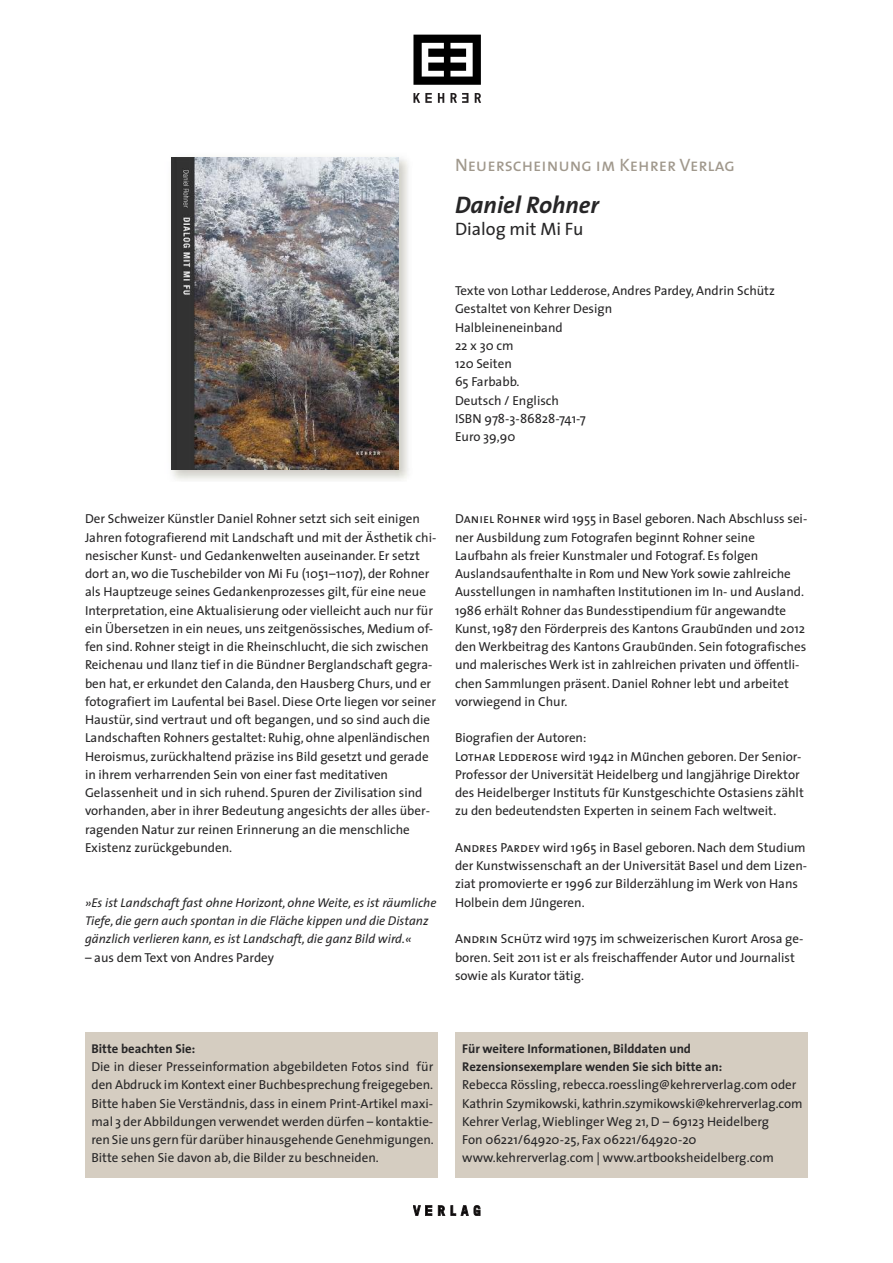
<style>
.page{position:relative;width:893px;height:1263px;background:#fff}
.page>*{position:absolute;margin:0;border:0;box-sizing:border-box;transform-origin:0 0}
.t1{font:italic 700 24px "The Sans";color:#272627}
.t2{font:18px "The Sans Caps";color:#a0988c}
.t3{font:18px "The Sans";color:#272627}
.t4{font:13.05px/18.3px "The Sans";color:#272627}
.t5{font:italic 12.75px/18.3px "The Sans";color:#272627}
.t6{font:700 12.75px/18.3px "The Sans";color:#272627}
.s1{font-size:13.05px}
.s2{font-family:"The Sans Caps"}
.s3{font-family:"Calibri";font-weight:700}
</style>
<div class="page">
<svg style="left:475px;top:93px;width:6px;height:10px"></svg>
<svg style="left:413px;top:93px;width:19px;height:10px"></svg>
<svg style="left:438px;top:93px;width:6px;height:10px"></svg>
<svg style="left:450px;top:93px;width:18px;height:10px"></svg>
<svg style="left:413px;top:35px;width:68px;height:50px"></svg>
<svg style="left:438px;top:1205px;width:7px;height:11px"></svg>
<svg style="left:451px;top:1205px;width:29px;height:11px"></svg>
<svg style="left:413px;top:1205px;width:19px;height:11px"></svg>
<div style="left:85px;top:1033px;width:353px;height:145px;background:#d5cdc1"></div>
<div style="left:455px;top:1032px;width:353px;height:146px;background:#d5cdc1"></div>
<img style="left:171px;top:157px;width:238px;height:324px">
<img style="left:171px;top:157px;width:227px;height:312px">
<h2 class="t2" style="left:455px;top:159px;width:281px">Neuerscheinung im Kehrer Verlag</h2>
<h1 class="t1" style="left:455px;top:195px;width:145px">Daniel Rohner</h1>
<h2 class="t3" style="left:455px;top:222px;width:130px">Dialog mit Mi Fu</h2>
<p class="t4" style="left:455px;top:283px;width:321px">Texte von Lothar Ledderose, Andres Pardey, Andrin Schütz<br>Gestaltet von Kehrer Design<br>Halbleineneinband<br>22x30cm<br>120 Seiten<br>65 Farbabb.<br>Deutsch / Englisch<br>ISBN 978-3-86828-741-7<br>Euro 39,90</p>
<p class="t4" style="left:85px;top:511px;width:353px">Der Schweizer Künstler Daniel Rohner setzt sich seit einigen Jahren fotografierend mit Landschaft und mit der Ästhetik chi&shy;nesischer Kunst- und Gedankenwelten auseinander. Er setzt dort an, wo die Tuschebilder von Mi Fu (1051–1107), der Rohner als Hauptzeuge seines Gedankenprozesses gilt, für eine neue Interpretation, eine Aktualisierung oder vielleicht auch nur für ein Übersetzen in ein neues, uns zeitgenössisches, Medium of&shy;fen sind. Rohner steigt in die Rheinschlucht, die sich zwischen Reichenau und Ilanz tief in die Bündner Berglandschaft gegra&shy;ben hat, er erkundet den Calanda, den Hausberg Churs, und er fotografiert im Laufental bei Basel. Diese Orte liegen vor seiner Haustür, sind vertraut und oft begangen, und so sind auch die Landschaften Rohners gestaltet: Ruhig, ohne alpenländischen Heroismus, zurückhaltend präzise ins Bild gesetzt und gerade in ihrem verharrenden Sein von einer fast meditativen Gelassenheit und in sich ruhend. Spuren der Zivilisation sind vorhanden, aber in ihrer Bedeutung angesichts der alles über&shy;ragenden Natur zur reinen Erinnerung an die menschliche Existenz zurückgebunden.</p>
<p class="t5" style="left:85px;top:894px;width:353px"><span class="s1">»</span>Es ist Landschaft fast ohne Horizont, ohne Weite, es ist räumliche<br>Tiefe, die gern auch spontan in die Fläche kippen und die Distanz gänzlich verlieren kann, es ist Landschaft, die ganz Bild wird.<span class="s1">«</span></p>
<p class="t4" style="left:85px;top:949px;width:190px">– aus dem Text von Andres Pardey</p>
<p class="t4" style="left:455px;top:511px;width:354px"><span class="s2">Daniel Rohner</span> wird 1955 in Basel geboren. Nach Abschluss sei&shy;ner Ausbildung zum Fotografen beginnt Rohner seine Laufbahn als freier Kunstmaler und Fotograf. Es folgen Auslandsaufenthalte in Rom und New York sowie zahlreiche Ausstellungen in namhaften Institutionen im In- und Ausland.<br>1986 erhält Rohner das Bundesstipendium fu<span class="s3">̈</span>r angewandte Kunst, 1987 den Förderpreis des Kantons Graubu<span class="s3">̈</span>nden und 2012 den Werkbeitrag des Kantons Graubu<span class="s3">̈</span>nden. Sein fotografisches und malerisches Werk ist in zahlreichen privaten und öffentli&shy;chen Sammlungen präsent. Daniel Rohner lebt und arbeitet vorwiegend in Chur.</p>
<p class="t4" style="left:455px;top:730px;width:350px">Biografien der Autoren:<br><span class="s2">Lothar Ledderose</span> wird 1942 in Mu<span class="s3">̈</span>nchen geboren. Der Senior-Professor der Universität Heidelberg und langjährige Direktor des Heidelberger Instituts fu<span class="s3">̈</span>r Kunstgeschichte Ostasiens zählt zu den bedeutendsten Experten in seinem Fach weltweit.</p>
<p class="t4" style="left:455px;top:840px;width:354px"><span class="s2">Andres Pardey</span> wird 1965 in Basel geboren. Nach dem Studium der Kunstwissenschaft an der Universität Basel und dem Lizen&shy;ziat promovierte er 1996 zur Bilderzählung im Werk von Hans Holbein dem Ju<span class="s3">̈</span>ngeren.</p>
<p class="t4" style="left:455px;top:931px;width:350px"><span class="s2">Andrin Schütz</span> wird 1975 im schweizerischen Kurort Arosa ge&shy;boren. Seit 2011 ist er als freischaffender Autor und Journalist sowie als Kurator tätig.</p>
<p class="t6" style="left:91px;top:1040px;width:105px">Bitte beachten Sie:</p>
<p class="t4" style="left:91px;top:1059px;width:344px;text-align:justify">Die in dieser Presseinformation abgebildeten Fotos sind für den Abdruck im Kontext einer Buchbesprechung freigegeben.<br>Bitte haben Sie Verständnis, dass in einem Print-Artikel maxi&shy;mal 3 der Abbildungen verwendet werden dürfen – kontaktie&shy;ren Sie uns gern für darüber hinausgehendeGenehmigungen.<br>Bitte sehen Sie davon ab, die Bilder zu beschneiden.</p>
<p class="t6" style="left:462px;top:1040px;width:261px">Für weitere Informationen, Bilddaten und<br>Rezensionsexemplare wenden Sie sich bitte an:</p>
<p class="t4" style="left:462px;top:1077px;width:342px">Rebecca Rössling, rebecca.roessling@kehrerverlag.com oder Kathrin Szymikowski, kathrin.szymikowski@kehrerverlag.com Kehrer Verlag,Wieblinger Weg 21, D – 69123 Heidelberg<br>Fon 06221/64920-25, Fax 06221/64920-20 www.kehrerverlag.com | www.artbooksheidelberg.com</p>
</div>
